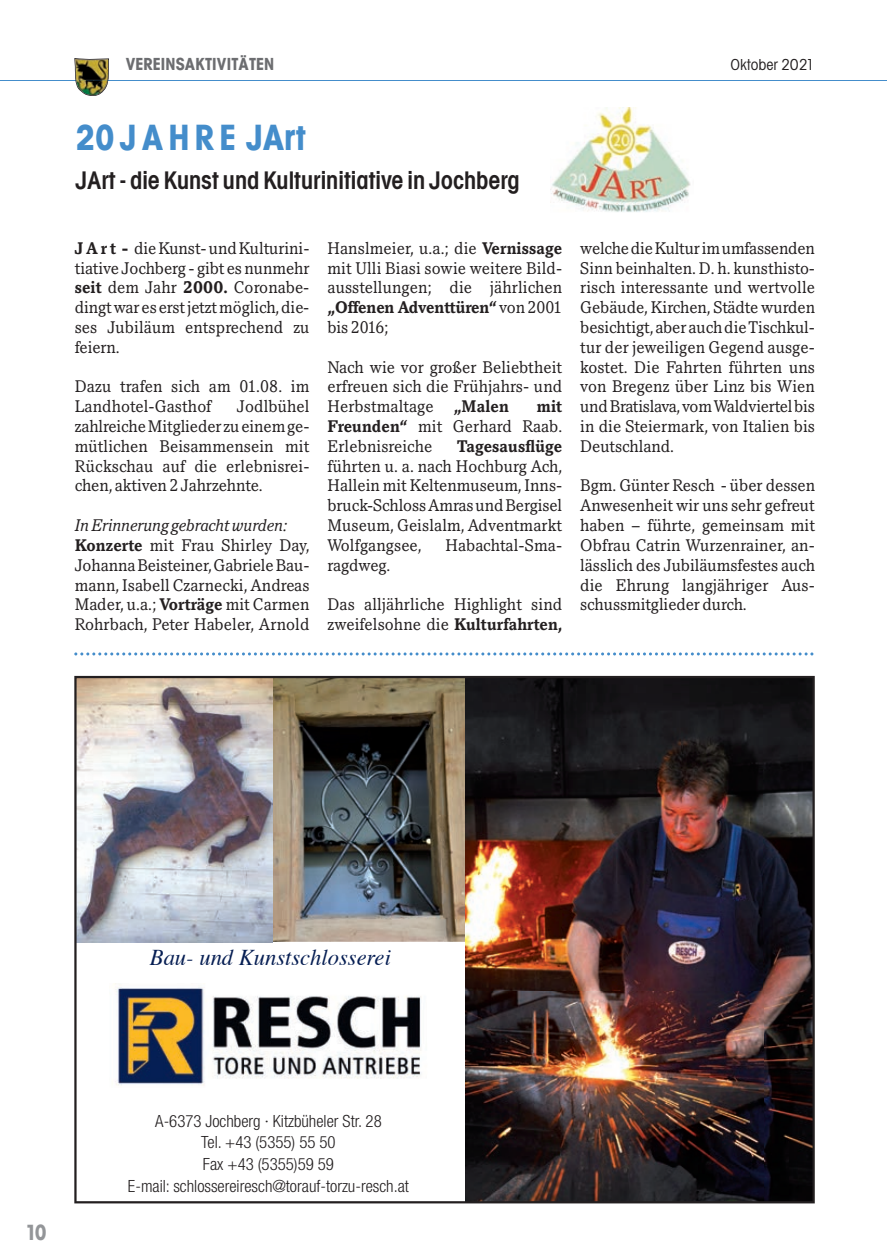
<style>
.page{position:relative;width:887px;height:1259px;background:#fff}
.page>*{position:absolute;margin:0;border:0;box-sizing:border-box;transform-origin:0 0}
.t1{font:34.5px "Avant Garde SB Bol Con";color:#448dcb}
.t2{font:24px "Avant Garde SB Dem Con";color:#231f20}
.t3{font:italic 22.5px "Times";color:#061e53}
.t4{font:21px "Avant Garde SB Bol Con";color:#939598}
.t5{font:300 condensed 16.8px/21.6px "Helvetica Neue LT Std";color:#231f20;text-align:center}
.t6{font:16.5px/19.8px "Pacella SB";letter-spacing:.01em;color:#231f20;text-align:justify}
.t7{font:16.5px "Avant Garde SB Bol Con";letter-spacing:.015em;color:#6c6d70}
.t8{font:700 16.5px "Pacella SB";letter-spacing:.01em;color:#231f20}
.t9{font:condensed 15px "Avant Garde SB";color:#231f20}
.s1{font-weight:700}
.s2{font-style:italic}
</style>
<div class="page">
<hr style="left:0;top:80px;width:886px;height:1px;background:#448dcb">
<svg style="left:74px;top:58px;width:35px;height:38px"></svg>
<svg style="left:74px;top:652px;width:739px;height:3px"></svg>
<img style="left:550px;top:108px;width:141px;height:104px">
<img style="left:74px;top:676px;width:740px;height:527px">
<p class="t7" style="left:126px;top:58px;width:150px">VEREINSAKTIVITÄTEN</p>
<p class="t9" style="left:730px;top:55px;width:86px">Oktober 2021</p>
<h1 class="t1" style="left:75px;top:124px;width:232px">20 J A H R E JArt</h1>
<h2 class="t2" style="left:75px;top:171px;width:445px">JArt - die Kunst und Kulturinitiative in Jochberg</h2>
<p class="t6" style="left:75px;top:239px;width:236px"><span class="s1">J A r t -</span> die Kunst- und Kulturini&shy;tiative Jochberg - gibt es nunmehr <span class="s1">seit</span> dem Jahr <span class="s1">2000.</span> Coronabe&shy;dingt war es erst jetzt möglich, die&shy;ses Jubiläum entsprechend zu feiern.</p>
<p class="t6" style="left:75px;top:378px;width:236px">Dazu trafen sich am 01.08. im<br>Landhotel-Gasthof</p>
<p class="t6" style="left:75px;top:398px;width:236px;text-indent:162px">Jodlbühel zahlreiche Mitglieder zu einem ge&shy;mütlichen Beisammensein mit Rückschau auf die erlebnisrei&shy;chen, aktiven 2 Jahrzehnte.</p>
<p class="t6" style="left:75px;top:517px;width:236px;text-align:left"><span class="s2">In Erinnerung gebracht wurden:<br></span><span class="s1">Konzerte</span> mit Frau Shirley Day, Johanna Beisteiner, Gabriele Bau&shy;mann, Isabell Czarnecki, Andreas Mader, u.a.; <span class="s1">Vorträge</span> mit Carmen Rohrbach, Peter Habeler, Arnold</p>
<p class="t6" style="left:327px;top:239px;width:236px">Hanslmeier, u.a.; die <span class="s1">Vernissage </span>mit Ulli Biasi sowie weitere Bild&shy;ausstellungen; die jährlichen <span class="s1">„Offenen Adventtüren“</span> von 2001 bis 2016;</p>
<p class="t6" style="left:327px;top:358px;width:236px">Nach wie vor großer Beliebtheit erfreuen sich die Frühjahrs- und Herbstmaltage <span class="s1">„Malen</span></p>
<p class="t6" style="left:327px;top:398px;width:236px;text-indent:209px"><span class="s1">mit Freunden“</span> mit Gerhard Raab.<br>Erlebnisreiche</p>
<p class="t8" style="left:457px;top:439px;width:107px">Tagesausflüge</p>
<p class="t6" style="left:327px;top:457px;width:236px">führten u. a. nach Hochburg Ach, Hallein mit Keltenmuseum, Inns&shy;bruck-Schloss Amras und Bergisel Museum, Geislalm, Adventmarkt Wolfgangsee,</p>
<p class="t6" style="left:445px;top:536px;width:118px">Habachtal-Sma-</p>
<p class="t6" style="left:327px;top:556px;width:64px">ragdweg.</p>
<p class="t6" style="left:327px;top:596px;width:236px">Das alljährliche Highlight sind zweifelsohne die <span class="s1">Kulturfahrten,</span></p>
<p class="t6" style="left:580px;top:239px;width:236px">welche die Kultur im umfassenden Sinn beinhalten. D. h. kunsthisto&shy;risch interessante und wertvolle Gebäude, Kirchen, Städte wurden besichtigt, aber auch die Tischkul&shy;tur der jeweiligen Gegend ausge&shy;kostet. Die Fahrten führten uns von Bregenz über Linz bis Wien und Bratislava, vom Waldviertel bis in die Steiermark, von Italien bis Deutschland.</p>
<p class="t6" style="left:580px;top:477px;width:236px">Bgm. Günter Resch - über dessen Anwesenheit wir uns sehr gefreut haben – führte, gemeinsam mit Obfrau Catrin Wurzenrainer, an&shy;lässlich des Jubiläumsfestes auch die Ehrung langjähriger Aus&shy;schussmitglieder durch.</p>
<p class="t4" style="left:25px;top:1224px;width:23px">10</p>
<h3 class="t3" style="left:150px;top:937px;width:242px">Bau- und Kunstschlosserei</h3>
<p class="t5" style="left:128px;top:1109px;width:282px">A-6373 Jochberg · Kitzbüheler Str. 28<br>Tel. +43 (5355) 55 50<br>Fax +43 (5355)59 59<br>E-mail: schlossereiresch@torauf-torzu-resch.at</p>
</div>
